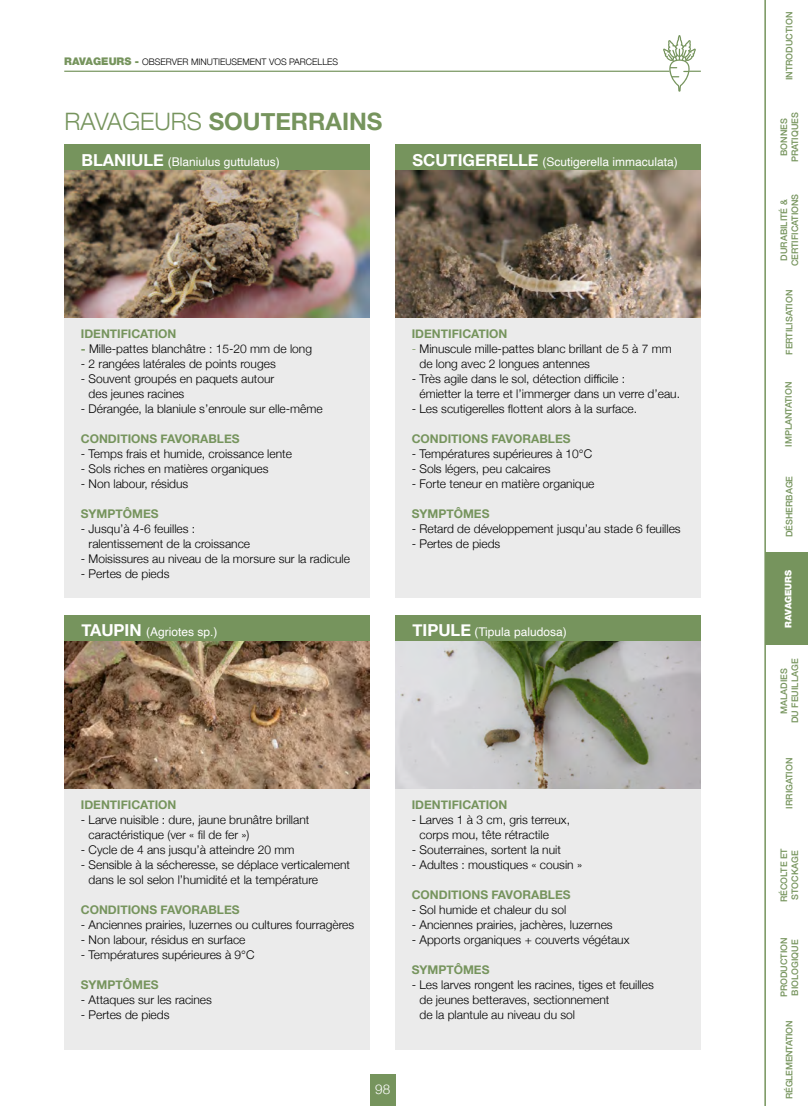
<style>
.page{position:relative;width:808px;height:1106px;background:#fff}
.page>*{position:absolute;margin:0;border:0;box-sizing:border-box;transform-origin:0 0}
.t1{font:700 24px "Helvetica Neue";color:#76945d}
.t2{font:300 13.5px "Helvetica Neue";color:#fff}
.t3{font:300 12px/15px "Helvetica Neue";color:#000}
.t4{font:700 12px "Helvetica Neue";color:#76945d}
.t5{font:12px "Helvetica";color:#fff}
.t6{font:500 9px/10.8px "Helvetica Neue";color:#76945d;text-align:center}
.t7{font:300 9px "Helvetica Neue";color:#000}
.t8{font:500 9px "Helvetica Neue";letter-spacing:-.02em;color:#76945d}
.t9{font:900 9px "Helvetica Neue";color:#fff}
.s1{font-weight:900;font-size:10.5px;color:#76945d}
.s2{font-weight:300}
.s3{font-family:"Helvetica Neue";font-weight:700;font-size:16.5px}
.s4{font-weight:700;color:#76945d}
.s5{color:#76945d}
</style>
<div class="page">
<hr style="left:64px;top:71px;width:605px;height:1px;background:#76945d">
<svg style="left:663px;top:35px;width:38px;height:57px"></svg>
<div style="left:370px;top:1074px;width:25px;height:32px;background:#76945d"></div>
<div style="left:765px;top:552px;width:43px;height:93px;background:#76945d"></div>
<hr style="left:764px;top:0;width:2px;height:1106px;background:#76945d">
<div style="left:64px;top:145px;width:306px;height:452px;background:#ebebeb"></div>
<div style="left:395px;top:145px;width:305px;height:452px;background:#ebebeb"></div>
<div style="left:64px;top:615px;width:306px;height:435px;background:#ebebeb"></div>
<div style="left:395px;top:615px;width:305px;height:435px;background:#ebebeb"></div>
<img style="left:64px;top:170px;width:306px;height:148px">
<img style="left:395px;top:170px;width:305px;height:148px">
<img style="left:64px;top:641px;width:306px;height:147px">
<img style="left:395px;top:641px;width:305px;height:147px">
<div style="left:64px;top:145px;width:306px;height:25px;background:#76945d"></div>
<div style="left:395px;top:145px;width:305px;height:25px;background:#76945d"></div>
<div style="left:64px;top:615px;width:306px;height:26px;background:#76945d"></div>
<div style="left:395px;top:615px;width:305px;height:26px;background:#76945d"></div>
<p class="t7" style="left:64px;top:54px;width:276px"><span class="s1">RAVAGEURS -</span> OBSERVER MINUTIEUSEMENT VOS PARCELLES</p>
<h1 class="t1" style="left:64px;top:102px;width:319px"><span class="s2">RAVAGEURS</span> SOUTERRAINS</h1>
<p class="t5" style="left:81px;top:152px;width:200px"><span class="s3">BLANIULE</span> (Blaniulus guttulatus)</p>
<p class="t5" style="left:412px;top:152px;width:267px"><span class="s3">SCUTIGERELLE</span> (Scutigerella immaculata)</p>
<p class="t4" style="left:81px;top:324px;width:97px">IDENTIFICATION</p>
<p class="t3" style="left:81px;top:340px;width:233px"><span class="s4">-</span> Mille-pattes blanchâtre : 15-20 mm de long</p>
<p class="t3" style="left:81px;top:355px;width:196px">- 2 rangées latérales de points rouges</p>
<p class="t3" style="left:89px;top:370px;width:187px;text-indent:-8px">- Souvent groupés en paquets autour des jeunes racines</p>
<p class="t3" style="left:81px;top:400px;width:243px">- Dérangée, la blaniule s’enroule sur elle-même</p>
<p class="t4" style="left:81px;top:429px;width:160px">CONDITIONS FAVORABLES</p>
<p class="t3" style="left:81px;top:445px;width:213px">- Temps frais et humide, croissance lente</p>
<p class="t3" style="left:81px;top:460px;width:189px">- Sols riches en matières organiques</p>
<p class="t3" style="left:81px;top:475px;width:109px">- Non labour, résidus</p>
<p class="t4" style="left:81px;top:504px;width:79px">SYMPTÔMES</p>
<p class="t3" style="left:89px;top:520px;width:163px;text-indent:-8px">- Jusqu’à 4-6 feuilles : ralentissement de la croissance</p>
<p class="t3" style="left:81px;top:550px;width:271px">- Moisissures au niveau de la morsure sur la radicule</p>
<p class="t3" style="left:81px;top:565px;width:90px">- Pertes de pieds</p>
<p class="t4" style="left:412px;top:324px;width:97px">IDENTIFICATION</p>
<p class="t3" style="left:419px;top:340px;width:254px;text-indent:-8px"><span class="s5">-</span> Minuscule mille-pattes blanc brillant de 5 à 7 mm de long avec 2 longues antennes</p>
<p class="t3" style="left:419px;top:370px;width:262px;text-indent:-8px">- Très agile dans le sol, détection difficile :<br>émietter la terre et l’immerger dans un verre d’eau.</p>
<p class="t3" style="left:412px;top:400px;width:227px">- Les scutigerelles flottent alors à la surface.</p>
<p class="t4" style="left:412px;top:429px;width:160px">CONDITIONS FAVORABLES</p>
<p class="t3" style="left:412px;top:445px;width:182px">- Températures supérieures à 10°C</p>
<p class="t3" style="left:412px;top:460px;width:140px">- Sols légers, peu calcaires</p>
<p class="t3" style="left:412px;top:475px;width:184px">- Forte teneur en matière organique</p>
<p class="t4" style="left:412px;top:504px;width:79px">SYMPTÔMES</p>
<p class="t3" style="left:412px;top:520px;width:270px">- Retard de développement jusqu’au stade 6 feuilles</p>
<p class="t3" style="left:412px;top:535px;width:90px">- Pertes de pieds</p>
<p class="t5" style="left:81px;top:623px;width:138px"><span class="s3">TAUPIN</span> (Agriotes sp.)</p>
<p class="t5" style="left:412px;top:623px;width:156px"><span class="s3">TIPULE</span> (Tipula paludosa)</p>
<p class="t4" style="left:81px;top:795px;width:97px">IDENTIFICATION</p>
<p class="t3" style="left:89px;top:811px;width:222px;text-indent:-8px">- Larve nuisible : dure, jaune brunâtre brillant caractéristique (ver « fil de fer »)</p>
<p class="t3" style="left:81px;top:841px;width:215px">- Cycle de 4 ans jusqu’à atteindre 20 mm</p>
<p class="t3" style="left:89px;top:856px;width:263px;text-indent:-8px">- Sensible à la sécheresse, se déplace verticalement dans le sol selon l’humidité et la température</p>
<p class="t4" style="left:81px;top:900px;width:160px">CONDITIONS FAVORABLES</p>
<p class="t3" style="left:81px;top:916px;width:275px">- Anciennes prairies, luzernes ou cultures fourragères</p>
<p class="t3" style="left:81px;top:931px;width:166px">- Non labour, résidus en surface</p>
<p class="t3" style="left:81px;top:946px;width:175px">- Températures supérieures à 9°C</p>
<p class="t4" style="left:81px;top:975px;width:79px">SYMPTÔMES</p>
<p class="t3" style="left:81px;top:991px;width:133px">- Attaques sur les racines</p>
<p class="t3" style="left:81px;top:1006px;width:90px">- Pertes de pieds</p>
<p class="t4" style="left:412px;top:795px;width:97px">IDENTIFICATION</p>
<p class="t3" style="left:419px;top:811px;width:152px;text-indent:-8px">- Larves 1 à 3 cm, gris terreux, corps mou, tête rétractile</p>
<p class="t3" style="left:412px;top:841px;width:151px">- Souterraines, sortent la nuit</p>
<p class="t3" style="left:412px;top:856px;width:172px">- Adultes : moustiques « cousin »</p>
<p class="t4" style="left:412px;top:885px;width:160px">CONDITIONS FAVORABLES</p>
<p class="t3" style="left:412px;top:901px;width:156px">- Sol humide et chaleur du sol</p>
<p class="t3" style="left:412px;top:916px;width:202px">- Anciennes prairies, jachères, luzernes</p>
<p class="t3" style="left:412px;top:931px;width:219px">- Apports organiques + couverts végétaux</p>
<p class="t4" style="left:412px;top:960px;width:79px">SYMPTÔMES</p>
<p class="t3" style="left:419px;top:976px;width:236px;text-indent:-8px">- Les larves rongent les racines, tiges et feuilles de jeunes betteraves, sectionnement<br>de la plantule au niveau du sol</p>
<p class="t2" style="left:375px;top:1077px;width:17px">98</p>
<p class="t6" style="left:783px;top:80px;width:70px;rotate:-90deg">INTRODUCTION</p>
<p class="t6" style="left:778px;top:162px;width:52px;rotate:-90deg">BONNES<br>PRATIQUES</p>
<p class="t6" style="left:778px;top:266px;width:74px;rotate:-90deg">DURABILITÉ &amp;<br>CERTIFICATIONS</p>
<p class="t6" style="left:783px;top:355px;width:66px;rotate:-90deg">FERTILISATION</p>
<p class="t6" style="left:782px;top:447px;width:67px;rotate:-90deg">IMPLANTATION</p>
<p class="t6" style="left:783px;top:537px;width:63px;rotate:-90deg">DÉSHERBAGE</p>
<p class="t9" style="left:783px;top:627px;width:59px;rotate:-90deg">RAVAGEURS</p>
<p class="t6" style="left:778px;top:723px;width:66px;rotate:-90deg">MALADIES<br>DU FEUILLAGE</p>
<p class="t6" style="left:783px;top:808px;width:52px;rotate:-90deg">IRRIGATION</p>
<p class="t6" style="left:778px;top:902px;width:56px;text-align:left;rotate:-90deg">RÉCOLTE ET<br>STOCKAGE</p>
<p class="t6" style="left:778px;top:997px;width:61px;text-align:left;rotate:-90deg">PRODUCTION<br>BIOLOGIQUE</p>
<p class="t8" style="left:782px;top:1099px;width:80px;rotate:-90deg">RÉGLEMENTATION</p>
</div>
